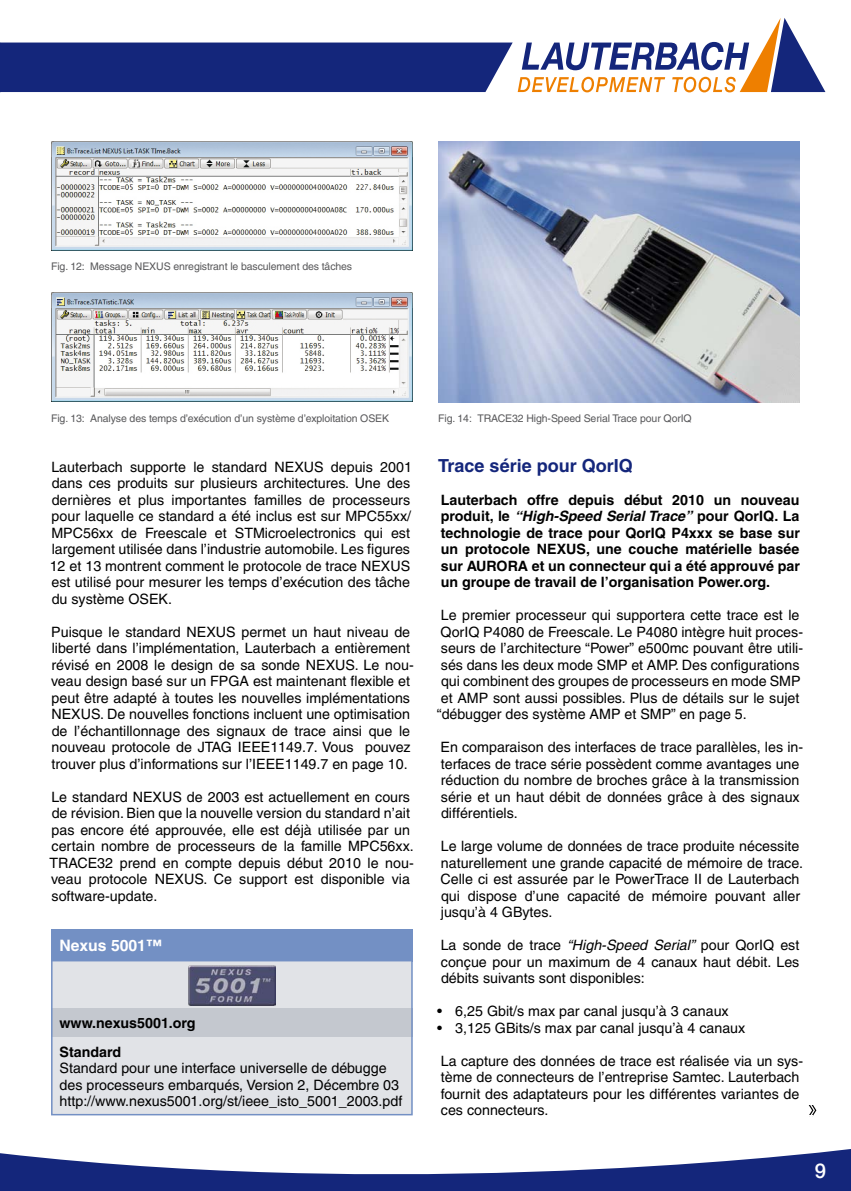
<style>
.page{position:relative;width:851px;height:1191px;background:#fff}
.page>*{position:absolute;margin:0;border:0;box-sizing:border-box;transform-origin:0 0}
.t1{font:500 20.25px "Helvetica Neue LT";color:#fff}
.t2{font:700 18px "Helvetica";color:#14267b}
.t3{font:700 15.75px "Helvetica";color:#fff}
.t4{font:14.25px/16.5px "Helvetica";color:#000}
.t5{font:700 14.25px/16.5px "Helvetica";color:#000;text-align:justify}
.t6{font:10.5px "Helvetica";letter-spacing:-.01em;color:#58585a}
.s1{font-style:italic}
</style>
<div class="page">
<svg style="left:0;top:1103px;width:850px;height:88px"></svg>
<svg style="left:0;top:18px;width:825px;height:74px"></svg>
<svg style="left:807px;top:1103px;width:10px;height:14px"></svg>
<img style="left:51px;top:141px;width:361px;height:110px">
<img style="left:51px;top:292px;width:361px;height:109px">
<img style="left:438px;top:141px;width:361px;height:261px">
<div style="left:51px;top:928px;width:361px;height:33px;background:#7390c4"></div>
<div style="left:54px;top:961px;width:355px;height:151px;background:#e1e3e7"></div>
<div style="left:51px;top:1009px;width:361px;height:28px;background:#c4c8cf"></div>
<img style="left:188px;top:965px;width:87px;height:40px">
<div style="left:51px;top:929px;width:361px;height:186px;border:2px solid #7390c4"></div>
<p class="t6" style="left:51px;top:260px;width:302px">Fig. 12: Message NEXUS enregistrant le basculement des tâches</p>
<p class="t6" style="left:51px;top:412px;width:339px">Fig. 13: Analyse des temps d’exécution d’un système d’exploitation OSEK</p>
<p class="t6" style="left:438px;top:412px;width:255px">Fig. 14: TRACE32 High-Speed Serial Trace pour QorIQ</p>
<p class="t4" style="left:50px;top:458px;width:363px">Lauterbach supporte le standard NEXUS depuis 2001 dans ces produits sur plusieurs architectures. Une des dernières et plus importantes familles de processeurs pour laquelle ce standard a été inclus est sur MPC55xx/ MPC56xx de Freescale et STMicroelectronics qui est largement utilisée dans l’industrie automobile. Les figures 12 et 13 montrent comment le protocole de trace NEXUS est utilisé pour mesurer les temps d’exécution des tâche du système OSEK.</p>
<p class="t4" style="left:51px;top:623px;width:364px">Puisque le standard NEXUS permet un haut niveau de liberté dans l’implémentation, Lauterbach a entièrement révisé en 2008 le design de sa sonde NEXUS. Le nou&shy;veau design basé sur un FPGA est maintenant flexible et peut être adapté à toutes les nouvelles implémentations NEXUS. De nouvelles fonctions incluent une optimisation de l’échantillonnage des signaux de trace ainsi que le nouveau protocole de JTAG IEEE1149.7. Vous pouvez trouver plus d’informations sur l’IEEE1149.7 en page 10.</p>
<p class="t4" style="left:49px;top:788px;width:366px">Le standard NEXUS de 2003 est actuellement en cours de révision. Bien que la nouvelle version du standard n’ait pas encore été approuvée, elle est déjà utilisée par un certain nombre de processeurs de la famille MPC56xx.<br>TRACE32 prend en compte depuis début 2010 le nou&shy;veau protocole NEXUS. Ce support est disponible via software-update.</p>
<p class="t3" style="left:60px;top:936px;width:104px">Nexus 5001™</p>
<p class="t5" style="left:60px;top:1009px;width:138px;line-height:28px">www.nexus5001.org<br>Standard</p>
<p class="t4" style="left:60px;top:1059px;width:344px">Standard pour une interface universelle de débugge des processeurs embarqués, Version 2, Décembre 03 http://www.nexus5001.org/st/ieee_isto_5001_2003.pdf</p>
<p class="t2" style="left:438px;top:454px;width:196px">Trace série pour QorIQ</p>
<p class="t5" style="left:440px;top:491px;width:361px">Lauterbach offre depuis début 2010 un nouveau produit, le <span class="s1">“High-Speed Serial Trace”</span> pour QorIQ. La technologie de trace pour QorIQ P4xxx se base sur un protocole NEXUS, une couche matérielle basée sur AURORA et un connecteur qui a été approuvé par un groupe de travail de l’organisation Power.org.</p>
<p class="t4" style="left:437px;top:607px;width:367px">Le premier processeur qui supportera cette trace est le QorIQ P4080 de Freescale. Le P4080 intègre huit proces&shy;seurs de l’architecture “Power” e500mc pouvant être utili&shy;sés dans les deux mode SMP et AMP. Des configurations qui combinent des groupes de processeurs en mode SMP et AMP sont aussi possibles. Plus de détails sur le sujet “débugger des système AMP et SMP” en page 5.</p>
<p class="t4" style="left:440px;top:739px;width:364px">En comparaison des interfaces de trace parallèles, les in&shy;terfaces de trace série possèdent comme avantages une réduction du nombre de broches grâce à la transmission série et un haut débit de données grâce à des signaux différentiels.</p>
<p class="t4" style="left:440px;top:838px;width:364px">Le large volume de données de trace produite nécessite naturellement une grande capacité de mémoire de trace.<br>Celle ci est assurée par le PowerTrace II de Lauterbach qui dispose d’une capacité de mémoire pouvant aller jusqu’à 4 GBytes.</p>
<p class="t4" style="left:440px;top:937px;width:360px;text-align:justify">La sonde de trace <span class="s1">“High-Speed Serial”</span> pour QorIQ est conçue pour un maximum de 4 canaux haut débit. Les débits suivants sont disponibles:</p>
<p class="t4" style="left:437px;top:1003px;width:293px">• 6,25 Gbit/s max par canal jusqu’à 3 canaux</p>
<p class="t4" style="left:437px;top:1019px;width:310px">• 3,125 GBits/s max par canal jusqu’à 4 canaux</p>
<p class="t4" style="left:440px;top:1052px;width:364px">La capture des données de trace est réalisée via un sys&shy;tème de connecteurs de l’entreprise Samtec. Lauterbach fournit des adaptateurs pour les différentes variantes de ces connecteurs.</p>
<h1 class="t1" style="left:814px;top:1158px;width:13px">9</h1>
</div>
